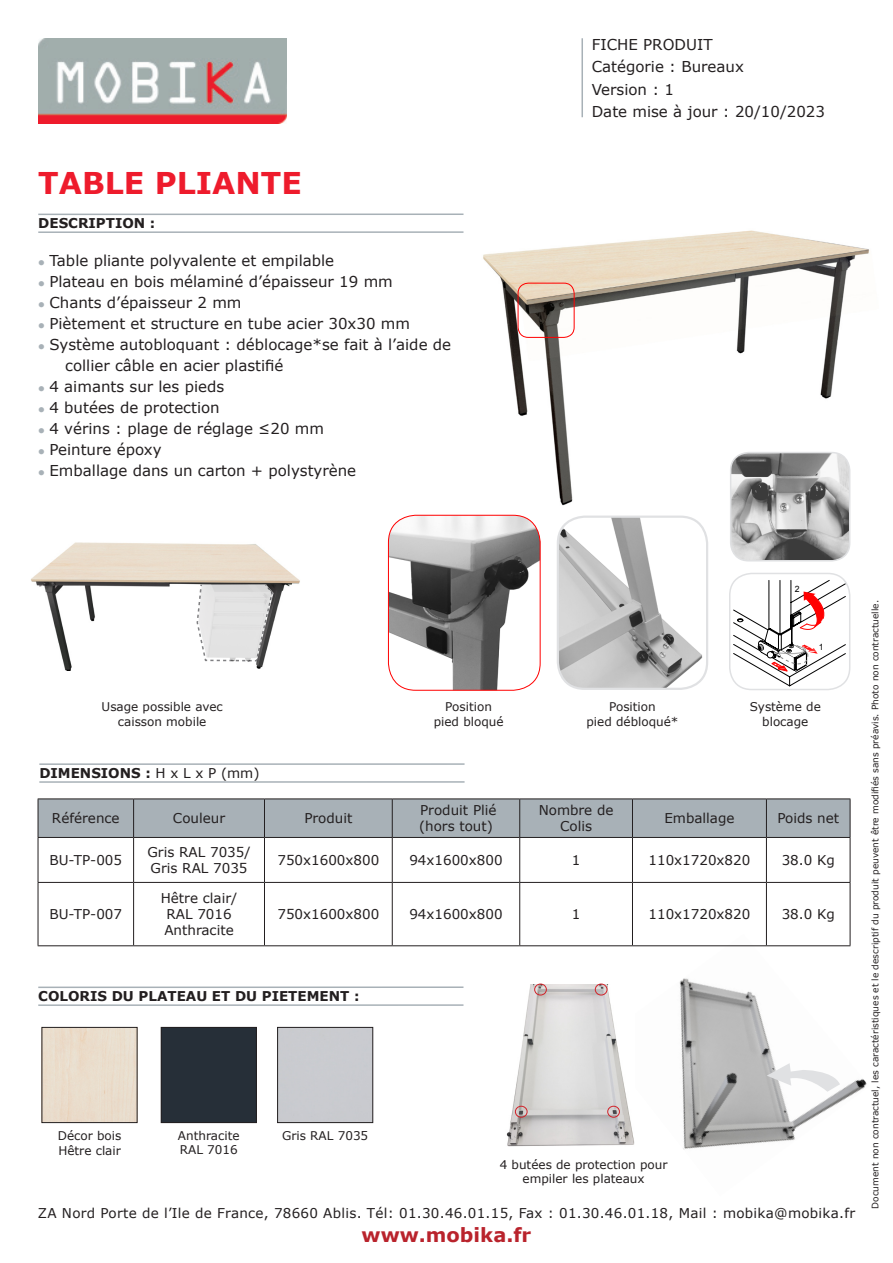
<style>
.page{position:relative;width:893px;height:1263px;background:#fff}
.page>*{position:absolute;margin:0;border:0;box-sizing:border-box;transform-origin:0 0}
.t1{font:700 30px "Verdana";color:#ee1b2c}
.t2{font:700 19.5px "Verdana";color:#b9232c}
.t3{font:15px/22.5px "Verdana";color:#231f20}
.t4{font:13.5px/16.2px "Verdana";color:#231f20}
.t5{font:13.5px "Verdana";letter-spacing:.02em;color:#231f20}
.t6{font:700 13.5px "Verdana";color:#231f20}
.t7{font:12px/14.4px "Verdana";color:#231f20;text-align:center}
.t8{font:9px "Verdana";color:#231f20}
.t9{font:8.7px "Arial";color:#000}
.s1{font-weight:400}
</style>
<div class="page">
<img style="left:38px;top:38px;width:248px;height:85px">
<hr style="left:38px;top:213px;width:425px;height:2px;background:#a8b1b7">
<hr style="left:38px;top:231px;width:425px;height:2px;background:#a8b1b7">
<hr style="left:581px;top:38px;width:2px;height:79px;background:#a8b1b7">
<hr style="left:39px;top:763px;width:426px;height:2px;background:#a8b1b7">
<hr style="left:39px;top:781px;width:426px;height:2px;background:#a8b1b7">
<hr style="left:38px;top:986px;width:425px;height:2px;background:#a8b1b7">
<hr style="left:38px;top:1004px;width:425px;height:2px;background:#a8b1b7">
<div style="left:163px;top:1029px;width:92px;height:92px;background:#262f38"></div>
<div style="left:161px;top:1027px;width:96px;height:96px;border:1px solid #231f20"></div>
<img style="left:470px;top:230px;width:400px;height:286px">
<img style="left:731px;top:453px;width:119px;height:108px">
<div style="left:730px;top:452px;width:120px;height:109px;border:2px solid #e0e1e3;border-radius:18px"></div>
<div style="left:44px;top:1029px;width:91px;height:92px;background:#eaddcc"></div>
<div style="left:42px;top:1027px;width:95px;height:96px;border:1px solid #231f20"></div>
<img style="left:558px;top:518px;width:149px;height:171px">
<div style="left:557px;top:515px;width:151px;height:175px;border:2px solid #e0e1e3;border-radius:27px"></div>
<img style="left:388px;top:515px;width:152px;height:175px">
<div style="left:388px;top:515px;width:152px;height:176px;border:1px solid #f00;border-radius:27px"></div>
<img style="left:31px;top:542px;width:269px;height:129px">
<img style="left:598px;top:934px;width:269px;height:216px">
<img style="left:506px;top:984px;width:129px;height:166px">
<svg style="left:767px;top:1063px;width:73px;height:29px"></svg>
<div style="left:515px;top:1106px;width:12px;height:11px;border:1px solid #d1232a;border-radius:50%"></div>
<div style="left:607px;top:1106px;width:13px;height:11px;border:1px solid #d1232a;border-radius:50%"></div>
<div style="left:595px;top:984px;width:12px;height:11px;border:1px solid #d1232a;border-radius:50%"></div>
<div style="left:534px;top:984px;width:13px;height:11px;border:1px solid #d1232a;border-radius:50%"></div>
<svg style="left:733px;top:580px;width:113px;height:106px"></svg>
<div style="left:729px;top:573px;width:121px;height:117px;border:2px solid #e0e1e3;border-radius:22px"></div>
<div style="left:518px;top:283px;width:56px;height:55px;border:1px solid #f00;border-radius:10px"></div>
<svg style="left:196px;top:582px;width:78px;height:80px;background:#d3d3d3"></svg>
<div style="left:39px;top:799px;width:811px;height:38px;background:#a8b1b7"></div>
<hr style="left:38px;top:798px;width:96px;height:1px;background:#231f20">
<hr style="left:38px;top:799px;width:1px;height:38px;background:#231f20">
<hr style="left:134px;top:798px;width:130px;height:1px;background:#231f20">
<hr style="left:133px;top:799px;width:1px;height:38px;background:#231f20">
<hr style="left:264px;top:798px;width:128px;height:1px;background:#231f20">
<hr style="left:264px;top:799px;width:1px;height:38px;background:#231f20">
<hr style="left:392px;top:798px;width:128px;height:1px;background:#231f20">
<hr style="left:392px;top:799px;width:1px;height:38px;background:#231f20">
<hr style="left:520px;top:798px;width:112px;height:1px;background:#231f20">
<hr style="left:519px;top:799px;width:1px;height:38px;background:#231f20">
<hr style="left:632px;top:798px;width:134px;height:1px;background:#231f20">
<hr style="left:632px;top:799px;width:1px;height:38px;background:#231f20">
<hr style="left:766px;top:798px;width:84px;height:1px;background:#231f20">
<hr style="left:766px;top:799px;width:1px;height:38px;background:#231f20">
<hr style="left:850px;top:799px;width:1px;height:38px;background:#231f20">
<hr style="left:38px;top:837px;width:96px;height:1px;background:#231f20">
<hr style="left:38px;top:838px;width:1px;height:44px;background:#231f20">
<hr style="left:134px;top:837px;width:130px;height:1px;background:#231f20">
<hr style="left:133px;top:838px;width:1px;height:44px;background:#231f20">
<hr style="left:264px;top:837px;width:128px;height:1px;background:#231f20">
<hr style="left:264px;top:838px;width:1px;height:44px;background:#231f20">
<hr style="left:392px;top:837px;width:128px;height:1px;background:#231f20">
<hr style="left:392px;top:838px;width:1px;height:44px;background:#231f20">
<hr style="left:520px;top:837px;width:112px;height:1px;background:#231f20">
<hr style="left:519px;top:838px;width:1px;height:44px;background:#231f20">
<hr style="left:632px;top:837px;width:134px;height:1px;background:#231f20">
<hr style="left:632px;top:838px;width:1px;height:44px;background:#231f20">
<hr style="left:766px;top:837px;width:84px;height:1px;background:#231f20">
<hr style="left:766px;top:838px;width:1px;height:44px;background:#231f20">
<hr style="left:850px;top:838px;width:1px;height:44px;background:#231f20">
<hr style="left:38px;top:882px;width:96px;height:1px;background:#231f20">
<hr style="left:38px;top:883px;width:1px;height:62px;background:#231f20">
<hr style="left:134px;top:882px;width:130px;height:1px;background:#231f20">
<hr style="left:133px;top:883px;width:1px;height:62px;background:#231f20">
<hr style="left:264px;top:882px;width:128px;height:1px;background:#231f20">
<hr style="left:264px;top:883px;width:1px;height:62px;background:#231f20">
<hr style="left:392px;top:882px;width:128px;height:1px;background:#231f20">
<hr style="left:392px;top:883px;width:1px;height:62px;background:#231f20">
<hr style="left:520px;top:882px;width:112px;height:1px;background:#231f20">
<hr style="left:519px;top:883px;width:1px;height:62px;background:#231f20">
<hr style="left:632px;top:882px;width:134px;height:1px;background:#231f20">
<hr style="left:632px;top:883px;width:1px;height:62px;background:#231f20">
<hr style="left:766px;top:882px;width:84px;height:1px;background:#231f20">
<hr style="left:766px;top:883px;width:1px;height:62px;background:#231f20">
<hr style="left:850px;top:883px;width:1px;height:62px;background:#231f20">
<hr style="left:38px;top:945px;width:96px;height:1px;background:#231f20">
<hr style="left:134px;top:945px;width:130px;height:1px;background:#231f20">
<hr style="left:264px;top:945px;width:128px;height:1px;background:#231f20">
<hr style="left:392px;top:945px;width:128px;height:1px;background:#231f20">
<hr style="left:520px;top:945px;width:112px;height:1px;background:#231f20">
<hr style="left:632px;top:945px;width:134px;height:1px;background:#231f20">
<hr style="left:766px;top:945px;width:84px;height:1px;background:#231f20">
<div style="left:277px;top:1027px;width:96px;height:96px;border:1px solid #231f20"></div>
<p class="t1" style="left:38px;top:162px;width:265px">TABLE PLIANTE</p>
<p class="t6" style="left:38px;top:214px;width:119px">DESCRIPTION :</p>
<p class="t3" style="left:49px;top:249px;width:286px">Table pliante polyvalente et empilable</p>
<p class="t3" style="left:49px;top:270px;width:345px">Plateau en bois mélaminé d’épaisseur 19 mm</p>
<p class="t3" style="left:49px;top:291px;width:194px">Chants d’épaisseur 2 mm</p>
<p class="t3" style="left:49px;top:312px;width:362px">Piètement et structure en tube acier 30x30 mm</p>
<p class="t3" style="left:65px;top:333px;width:387px;line-height:21px;text-indent:-16px">Système autobloquant : déblocage*se fait à l’aide de collier câble en acier plastifié</p>
<p class="t3" style="left:49px;top:375px;width:176px">4 aimants sur les pieds</p>
<p class="t3" style="left:49px;top:396px;width:172px">4 butées de protection</p>
<p class="t3" style="left:49px;top:417px;width:276px">4 vérins : plage de réglage ≤20 mm</p>
<p class="t3" style="left:49px;top:438px;width:114px">Peinture époxy</p>
<p class="t3" style="left:49px;top:459px;width:308px">Emballage dans un carton + polystyrène</p>
<p class="t3" style="left:592px;top:33px;width:154px">FICHE PRODUIT<br>Catégorie : Bureaux</p>
<p class="t3" style="left:592px;top:78px;width:84px">Version : 1</p>
<p class="t3" style="left:592px;top:100px;width:235px">Date mise à jour : 20/10/2023</p>
<p class="t9" style="left:795px;top:583px;width:6px">2</p>
<p class="t9" style="left:819px;top:641px;width:6px">1</p>
<p class="t7" style="left:102px;top:700px;width:123px">Usage possible avec caisson mobile</p>
<p class="t7" style="left:750px;top:700px;width:72px">Système de blocage</p>
<p class="t7" style="left:445px;top:700px;width:48px">Position</p>
<p class="t7" style="left:434px;top:714px;width:71px">pied bloqué</p>
<p class="t7" style="left:609px;top:700px;width:48px">Position</p>
<p class="t7" style="left:586px;top:714px;width:94px">pied débloqué*</p>
<p class="t6" style="left:39px;top:763px;width:222px">DIMENSIONS : <span class="s1">H x L x P (mm)</span></p>
<p class="t4" style="left:52px;top:810px;width:69px">Référence</p>
<p class="t4" style="left:173px;top:810px;width:54px">Couleur</p>
<p class="t4" style="left:304px;top:810px;width:50px">Produit</p>
<p class="t4" style="left:419px;top:802px;width:79px">Produit Plié (hors tout)</p>
<p class="t4" style="left:539px;top:802px;width:76px;text-align:center">Nombre de<br>Colis</p>
<p class="t4" style="left:664px;top:810px;width:72px">Emballage</p>
<p class="t4" style="left:777px;top:810px;width:63px">Poids net</p>
<p class="t4" style="left:50px;top:852px;width:74px">BU-TP-005</p>
<p class="t4" style="left:148px;top:844px;width:105px">Gris RAL 7035/<br>Gris RAL 7035</p>
<p class="t4" style="left:277px;top:852px;width:103px">750x1600x800</p>
<p class="t4" style="left:409px;top:852px;width:95px">94x1600x800</p>
<p class="t4" style="left:572px;top:852px;width:10px">1</p>
<p class="t4" style="left:649px;top:852px;width:103px">110x1720x820</p>
<p class="t4" style="left:782px;top:852px;width:55px">38.0 Kg</p>
<p class="t4" style="left:50px;top:906px;width:74px">BU-TP-007</p>
<p class="t4" style="left:161px;top:890px;width:78px">Hêtre clair/<br>RAL 7016<br>Anthracite</p>
<p class="t4" style="left:277px;top:906px;width:103px">750x1600x800</p>
<p class="t4" style="left:409px;top:906px;width:95px">94x1600x800</p>
<p class="t4" style="left:572px;top:906px;width:10px">1</p>
<p class="t4" style="left:649px;top:906px;width:103px">110x1720x820</p>
<p class="t4" style="left:782px;top:906px;width:55px">38.0 Kg</p>
<p class="t6" style="left:38px;top:987px;width:323px">COLORIS DU PLATEAU ET DU PIETEMENT :</p>
<p class="t7" style="left:58px;top:1128px;width:65px">Décor bois</p>
<p class="t7" style="left:58px;top:1143px;width:64px">Hêtre clair</p>
<p class="t7" style="left:178px;top:1128px;width:63px;text-align:left">Anthracite<br>RAL 7016</p>
<p class="t7" style="left:282px;top:1128px;width:88px">Gris RAL 7035</p>
<p class="t7" style="left:500px;top:1157px;width:169px">4 butées de protection pour empiler les plateaux</p>
<p class="t5" style="left:38px;top:1204px;width:819px">ZA Nord Porte de l’Ile de France, 78660 Ablis. Tél: 01.30.46.01.15, Fax : 01.30.46.01.18, Mail : mobika@mobika.fr</p>
<p class="t2" style="left:362px;top:1221px;width:171px">www.mobika.fr</p>
<p class="t8" style="left:869px;top:1208px;width:610px;rotate:-90deg">Document non contractuel, les caractéristiques et le descriptif du produit peuvent être modifiés sans préavis. Photo non contractuelle.</p>
</div>
